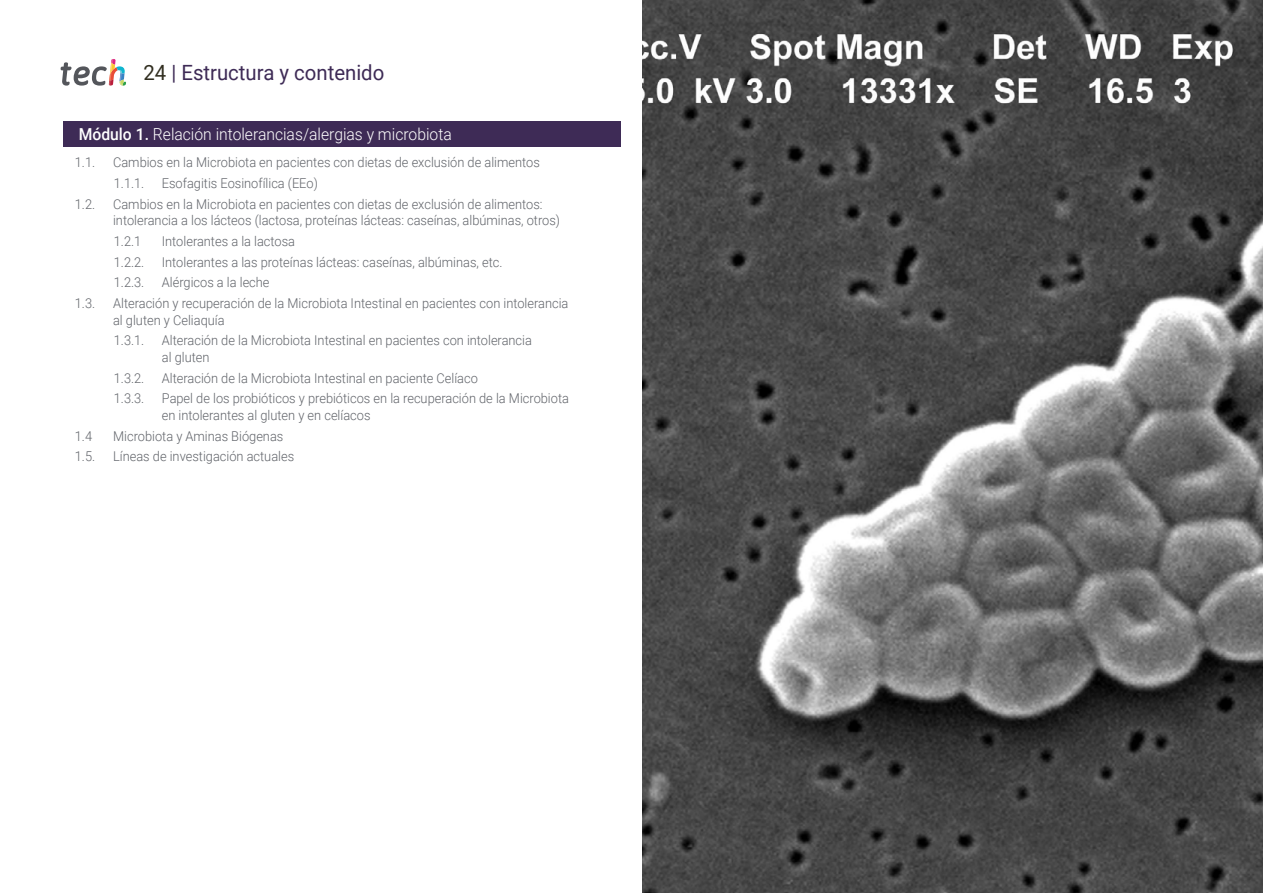
<style>
.page{position:relative;width:1263px;height:893px;background:#fff}
.page>*{position:absolute;margin:0;border:0;box-sizing:border-box;transform-origin:0 0}
.t1{font:21px "Roboto";color:#3e2b56}
.t2{font:300 16.5px "Roboto";color:#fff;scale:.95 1}
.t3{font:300 13.5px/16.5px "Roboto";color:#61646a;scale:.95 1}
.s1{color:#312e20}
.s2{font-weight:500}
</style>
<div class="page">
<svg style="left:61px;top:59px;width:65px;height:27px"></svg>
<div style="left:64px;top:121px;width:557px;height:25px;background:#3e2b56"></div>
<img style="left:642px;top:0;width:621px;height:893px">
<h1 class="t1" style="left:144px;top:57px;width:242px"><span class="s1">24</span> | Estructura y contenido</h1>
<p class="t2" style="left:79px;top:123px;width:394px"><span class="s2">Módulo 1.</span> Relación intolerancias/alergias y microbiota</p>
<p class="t3" style="left:75px;top:154px;width:23px">1.1.</p>
<p class="t3" style="left:113px;top:151px;width:451px;line-height:20.7px">Cambios en la Microbiota en pacientes con dietas de exclusión de alimentos<br>1.1.1.</p>
<p class="t3" style="left:162px;top:174px;width:166px">Esofagitis Eosinofílica (EEo)</p>
<p class="t3" style="left:75px;top:195px;width:23px">1.2.</p>
<p class="t3" style="left:113px;top:195px;width:472px">Cambios en la Microbiota en pacientes con dietas de exclusión de alimentos: intolerancia a los lácteos (lactosa, proteínas lácteas: caseínas, albúminas, otros)</p>
<p class="t3" style="left:114px;top:232px;width:30px">1.2.1</p>
<p class="t3" style="left:162px;top:232px;width:142px">Intolerantes a la lactosa</p>
<p class="t3" style="left:114px;top:253px;width:34px">1.2.2.</p>
<p class="t3" style="left:162px;top:253px;width:360px">Intolerantes a las proteínas lácteas: caseínas, albúminas, etc.</p>
<p class="t3" style="left:114px;top:274px;width:34px">1.2.3.</p>
<p class="t3" style="left:162px;top:274px;width:115px">Alérgicos a la leche</p>
<p class="t3" style="left:75px;top:295px;width:23px">1.3.</p>
<p class="t3" style="left:113px;top:295px;width:481px">Alteración y recuperación de la Microbiota Intestinal en pacientes con intolerancia al gluten y Celiaquía</p>
<p class="t3" style="left:114px;top:332px;width:34px">1.3.1.</p>
<p class="t3" style="left:162px;top:332px;width:391px">Alteración de la Microbiota Intestinal en pacientes con intolerancia al gluten</p>
<p class="t3" style="left:114px;top:369px;width:34px">1.3.2.</p>
<p class="t3" style="left:162px;top:369px;width:334px">Alteración de la Microbiota Intestinal en paciente Celíaco</p>
<p class="t3" style="left:114px;top:390px;width:34px">1.3.3.</p>
<p class="t3" style="left:162px;top:390px;width:430px">Papel de los probióticos y prebióticos en la recuperación de la Microbiota en intolerantes al gluten y en celíacos</p>
<p class="t3" style="left:75px;top:427px;width:20px">1.4</p>
<p class="t3" style="left:113px;top:427px;width:181px">Microbiota y Aminas Biógenas</p>
<p class="t3" style="left:75px;top:448px;width:23px">1.5.</p>
<p class="t3" style="left:113px;top:448px;width:192px">Líneas de investigación actuales</p>
</div>
